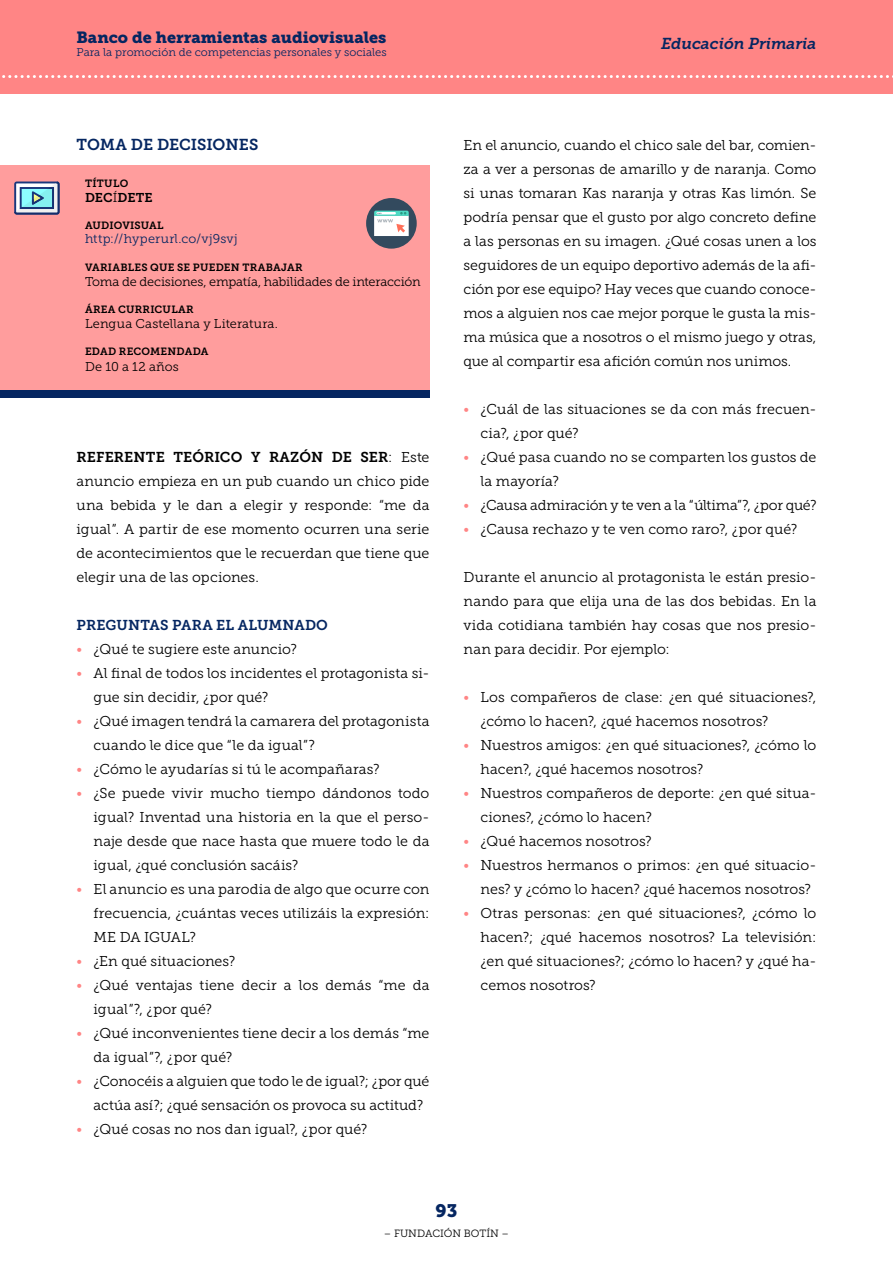
<style>
.page{position:relative;width:893px;height:1263px;background:#fff}
.page>*{position:absolute;margin:0;border:0;box-sizing:border-box;transform-origin:0 0}
.t1{font:18px "Museo Slab 900";color:#052661}
.t2{font:16.2px "Museo Slab 900";color:#052661}
.t3{font:italic 15.75px "Museo Slab 700";color:#052661}
.t4{font:15.75px "Museo Slab 700";letter-spacing:-.005em;color:#052661}
.t5{font:14.25px/24px "Museo Slab 300";color:#000}
.t6{font:14.25px "Museo Slab 700";letter-spacing:.01em;color:#000}
.t7{font:14.25px "Museo Slab 700";letter-spacing:.01em;color:#052661}
.t8{font:12.75px "Museo Slab 300";letter-spacing:-.005em;color:#000}
.t9{font:12.75px "Museo Slab 300";letter-spacing:.015em;color:#000}
.t10{font:12.75px "Museo Slab 300";letter-spacing:.015em;color:#052661}
.t11{font:12.75px "Museo Slab 700";letter-spacing:.01em;color:#000}
.t12{font:11.25px "Museo Slab 300";color:#052661}
.t13{font:10.5px "Museo Slab 700";letter-spacing:.02em;color:#000}
.t14{font:10.5px "Museo Slab 300";color:#000}
.s1{font-family:"Museo Slab 300"}
.s2{color:#ff8585}
</style>
<div class="page">
<div style="left:0;top:0;width:893px;height:94px;background:#ff8585"></div>
<svg style="left:2px;top:75px;width:891px;height:3px"></svg>
<div style="left:0;top:166px;width:429px;height:224px;background:#ff9d9d"></div>
<div style="left:0;top:390px;width:429px;height:7px;background:#052661"></div>
<div style="left:366px;top:198px;width:51px;height:51px;background:#334a5e;border-radius:50%"></div>
<svg style="left:374px;top:211px;width:35px;height:25px"></svg>
<svg style="left:14px;top:181px;width:46px;height:34px;background:#83aac1"></svg>
<p class="t2" style="left:77px;top:28px;width:311px">Banco de herramientas audiovisuales</p>
<p class="t12" style="left:77px;top:46px;width:312px">Para la promoción de competencias personales y sociales</p>
<p class="t4" style="left:77px;top:136px;width:183px">TOMA DE DECISIONES</p>
<p class="t13" style="left:85px;top:177px;width:45px">TÍTULO</p>
<p class="t11" style="left:85px;top:190px;width:69px">DEC<span class="s1">Í</span>DETE</p>
<p class="t13" style="left:85px;top:219px;width:80px">AUDIOVISUAL</p>
<p class="t10" style="left:85px;top:232px;width:154px">http://hyperurl.co/vj9svj</p>
<p class="t13" style="left:85px;top:261px;width:219px">VARIABLES QUE SE PUEDEN TRABAJAR</p>
<p class="t8" style="left:85px;top:275px;width:337px">Toma de decisiones, empatía, habilidades de interacción</p>
<p class="t13" style="left:85px;top:304px;width:110px">ÁREA CURRICULAR</p>
<p class="t9" style="left:85px;top:317px;width:194px">Lengua Castellana y Literatura.</p>
<p class="t13" style="left:85px;top:346px;width:125px">EDAD RECOMENDADA</p>
<p class="t9" style="left:85px;top:359px;width:95px">De 10 a 12 años</p>
<p class="t6" style="left:77px;top:449px;width:354px">REFERENTE TEÓRICO Y RAZÓN DE SER<span class="s1">: Este</span></p>
<p class="t5" style="left:77px;top:469px;width:354px;text-align:justify">anuncio empieza en un pub cuando un chico pide una bebida y le dan a elegir y responde: “me da igual”. A partir de ese momento ocurren una serie de acontecimientos que le recuerdan que tiene que elegir una de las opciones.</p>
<p class="t7" style="left:77px;top:617px;width:253px">PREGUNTAS PARA EL ALUMNADO</p>
<p class="t5" style="left:77px;top:637px;width:222px"><span class="s2">•</span> ¿Qué te sugiere este anuncio?</p>
<p class="t5" style="left:94px;top:661px;width:337px;text-indent:-17px"><span class="s2">•</span> Al final de todos los incidentes el protagonista si&shy;gue sin decidir, ¿por qué?</p>
<p class="t5" style="left:94px;top:709px;width:337px;text-indent:-17px"><span class="s2">•</span> ¿Qué imagen tendrá la camarera del protagonista cuando le dice que “le da igual”?</p>
<p class="t5" style="left:77px;top:757px;width:304px"><span class="s2">•</span> ¿Cómo le ayudarías si tú le acompañaras?</p>
<p class="t5" style="left:94px;top:781px;width:337px;text-align:justify;text-indent:-17px"><span class="s2">•</span> ¿Se puede vivir mucho tiempo dándonos todo igual? Inventad una historia en la que el perso&shy;naje desde que nace hasta que muere todo le da igual, ¿qué conclusión sacáis?</p>
<p class="t5" style="left:94px;top:877px;width:337px;text-align:justify;text-indent:-17px"><span class="s2">•</span> El anuncio es una parodia de algo que ocurre con frecuencia, ¿cuántas veces utilizáis la expresión:<br>ME DA IGUAL?</p>
<p class="t5" style="left:77px;top:949px;width:160px"><span class="s2">•</span> ¿En qué situaciones?</p>
<p class="t5" style="left:94px;top:973px;width:337px;text-indent:-17px"><span class="s2">•</span> ¿Qué ventajas tiene decir a los demás “me da igual”?, ¿por qué?</p>
<p class="t5" style="left:94px;top:1021px;width:337px;text-indent:-17px"><span class="s2">•</span> ¿Qué inconvenientes tiene decir a los demás “me da igual”?, ¿por qué?</p>
<p class="t5" style="left:94px;top:1069px;width:337px;text-indent:-17px"><span class="s2">•</span> ¿Conocéis a alguien que todo le de igual?; ¿por qué actúa así?; ¿qué sensación os provoca su actitud?</p>
<p class="t5" style="left:77px;top:1117px;width:292px"><span class="s2">•</span> ¿Qué cosas no nos dan igual?, ¿por qué?</p>
<p class="t3" style="left:661px;top:34px;width:157px">Educación Primaria</p>
<p class="t5" style="left:463px;top:133px;width:354px;text-align:justify">En el anuncio, cuando el chico sale del bar, comien&shy;za a ver a personas de amarillo y de naranja. Como si unas tomaran Kas naranja y otras Kas limón. Se podría pensar que el gusto por algo concreto define a las personas en su imagen. ¿Qué cosas unen a los seguidores de un equipo deportivo además de la afi&shy;ción por ese equipo? Hay veces que cuando conoce&shy;mos a alguien nos cae mejor porque le gusta la mis&shy;ma música que a nosotros o el mismo juego y otras, que al compartir esa afición común nos unimos.</p>
<p class="t5" style="left:480px;top:397px;width:337px;text-indent:-17px"><span class="s2">•</span> ¿Cuál de las situaciones se da con más frecuen&shy;cia?, ¿por qué?</p>
<p class="t5" style="left:480px;top:445px;width:337px;text-indent:-17px"><span class="s2">•</span> ¿Qué pasa cuando no se comparten los gustos de la mayoría?</p>
<p class="t5" style="left:463px;top:493px;width:354px"><span class="s2">•</span> ¿Causa admiración y te ven a la “última”?, ¿por qué?</p>
<p class="t5" style="left:463px;top:517px;width:335px"><span class="s2">•</span> ¿Causa rechazo y te ven como raro?, ¿por qué?</p>
<p class="t5" style="left:463px;top:565px;width:354px;text-align:justify">Durante el anuncio al protagonista le están presio&shy;nando para que elija una de las dos bebidas. En la vida cotidiana también hay cosas que nos presio&shy;nan para decidir. Por ejemplo:</p>
<p class="t5" style="left:480px;top:685px;width:337px;text-indent:-17px"><span class="s2">•</span> Los compañeros de clase: ¿en qué situaciones?, ¿cómo lo hacen?, ¿qué hacemos nosotros?</p>
<p class="t5" style="left:480px;top:733px;width:337px;text-indent:-17px"><span class="s2">•</span> Nuestros amigos: ¿en qué situaciones?, ¿cómo lo hacen?, ¿qué hacemos nosotros?</p>
<p class="t5" style="left:480px;top:781px;width:337px;text-indent:-17px"><span class="s2">•</span> Nuestros compañeros de deporte: ¿en qué situa&shy;ciones?, ¿cómo lo hacen?</p>
<p class="t5" style="left:463px;top:829px;width:190px"><span class="s2">•</span> ¿Qué hacemos nosotros?</p>
<p class="t5" style="left:480px;top:853px;width:337px;text-indent:-17px"><span class="s2">•</span> Nuestros hermanos o primos: ¿en qué situacio&shy;nes? y ¿cómo lo hacen? ¿qué hacemos nosotros?</p>
<p class="t5" style="left:480px;top:901px;width:337px;text-align:justify;text-indent:-17px"><span class="s2">•</span> Otras personas: ¿en qué situaciones?, ¿cómo lo hacen?; ¿qué hacemos nosotros? La televisión: ¿en qué situaciones?; ¿cómo lo hacen? y ¿qué ha&shy;cemos nosotros?</p>
<p class="t1" style="left:436px;top:1201px;width:23px">93</p>
<p class="t14" style="left:384px;top:1227px;width:127px">– FUNDACIÓN BOTÍN –</p>
</div>
